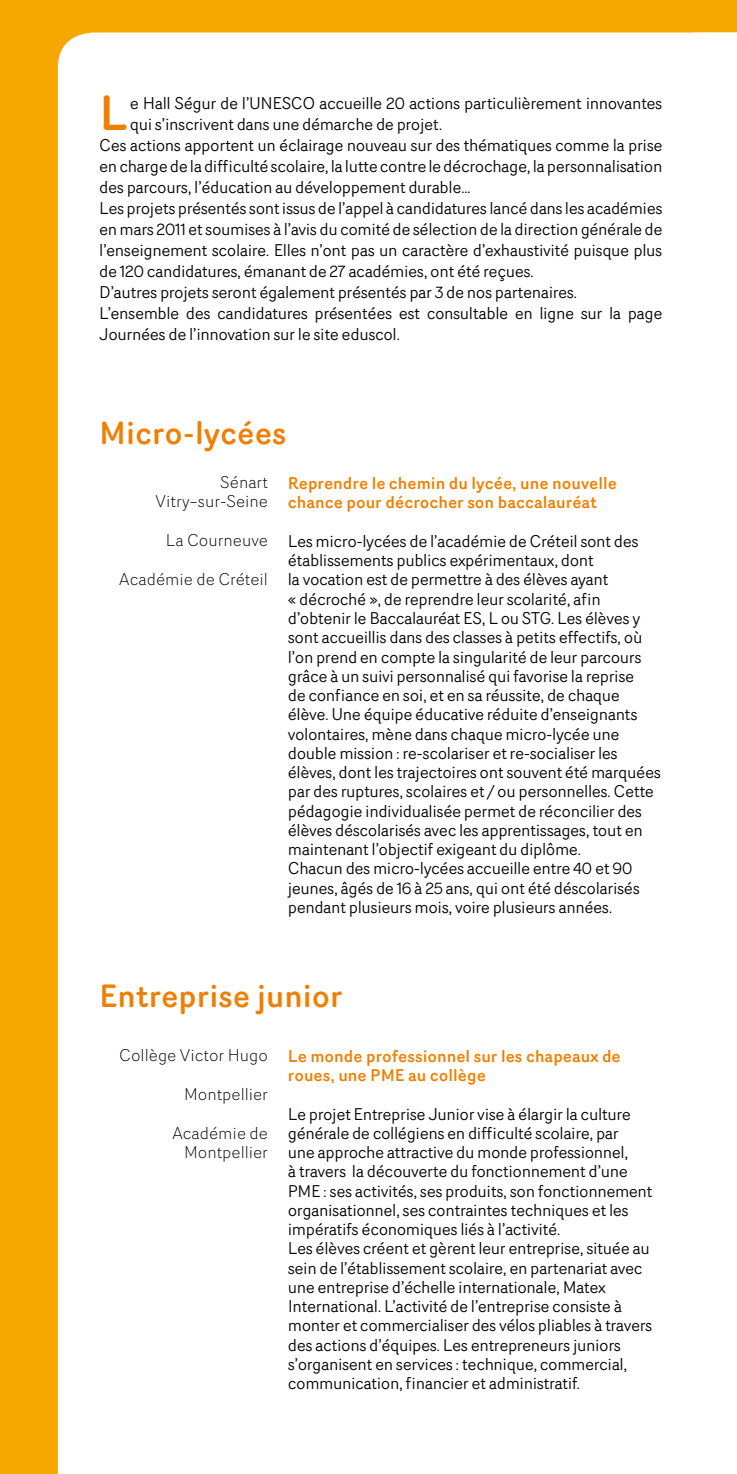
<style>
.page{position:relative;width:737px;height:1474px;background:#fff}
.page>*{position:absolute;margin:0;border:0;box-sizing:border-box;transform-origin:0 0}
.t1{font:500 47.95px "Router";color:#ee7f00}
.t2{font:500 31.5px "Router";color:#ee7f00}
.t3{font:16.62px/19.2px "Router";letter-spacing:-.025em;color:#000}
.t4{font:500 16.62px/19.2px "Router";color:#ee7f00}
.t5{font:300 16.62px/19.2px "Router";color:#000;text-align:right}
</style>
<div class="page">
<div style="left:0;top:0;width:737px;height:1473px;background:#f7a800"></div>
<div style="left:58px;top:33px;width:604px;height:1440px;background:#fff"></div>
<div style="left:662px;top:33px;width:75px;height:1440px;background:#fff"></div>
<h1 class="t1" style="left:99px;top:77px;width:30px">L</h1>
<p class="t3" style="left:130px;top:93px;width:534px">e Hall Ségur de l’UNESCO accueille 20 actions particulièrement innovantes</p>
<p class="t3" style="left:130px;top:114px;width:314px">qui s’inscrivent dans une démarche de projet.</p>
<p class="t3" style="left:99px;top:135px;width:565px">Ces actions apportent un éclairage nouveau sur des thématiques comme la prise</p>
<p class="t3" style="left:99px;top:156px;width:564px">en charge de la difficulté scolaire, la lutte contre le décrochage, la personnalisation</p>
<p class="t3" style="left:99px;top:177px;width:373px">des parcours, l’éducation au développement durable…</p>
<p class="t3" style="left:99px;top:198px;width:565px">Les projets présentés sont issus de l’appel à candidatures lancé dans les académies</p>
<p class="t3" style="left:99px;top:219px;width:565px">en mars 2011 et soumises à l’avis du comité de sélection de la direction générale de</p>
<p class="t3" style="left:99px;top:240px;width:564px">l’enseignement scolaire. Elles n’ont pas un caractère d’exhaustivité puisque plus</p>
<p class="t3" style="left:99px;top:261px;width:436px">de 120 candidatures, émanant de 27 académies, ont été reçues.</p>
<p class="t3" style="left:99px;top:282px;width:479px">D’autres projets seront également présentés par 3 de nos partenaires.</p>
<p class="t3" style="left:99px;top:303px;width:565px">L’ensemble des candidatures présentées est consultable en ligne sur la page</p>
<p class="t3" style="left:99px;top:324px;width:302px">Journées de l’innovation sur le site eduscol.</p>
<h2 class="t2" style="left:99px;top:409px;width:189px">Micro-lycées</h2>
<p class="t5" style="left:156px;top:471px;width:114px">Sénart<br>Vitry–sur-Seine</p>
<p class="t5" style="left:166px;top:530px;width:104px">La Courneuve</p>
<p class="t5" style="left:119px;top:569px;width:150px">Académie de Créteil</p>
<p class="t4" style="left:288px;top:473px;width:330px">Reprendre le chemin du lycée, une nouvelle chance pour décrocher son baccalauréat</p>
<p class="t3" style="left:288px;top:531px;width:374px">Les micro-lycées de l’académie de Créteil sont des établissements publics expérimentaux, dont<br>la vocation est de permettre à des élèves ayant<br>« décroché », de reprendre leur scolarité, afin d’obtenir le Baccalauréat ES, L ou STG. Les élèves y sont accueillis dans des classes à petits effectifs, où l’on prend en compte la singularité de leur parcours grâce à un suivi personnalisé qui favorise la reprise<br>de confiance en soi, et en sa réussite, de chaque élève. Une équipe éducative réduite d’enseignants volontaires, mène dans chaque micro-lycée une double mission : re-scolariser et re-socialiser les élèves, dont les trajectoires ont souvent été marquées par des ruptures, scolaires et / ou personnelles. Cette pédagogie individualisée permet de réconcilier des élèves déscolarisés avec les apprentissages, tout en maintenant l’objectif exigeant du diplôme.<br>Chacun des micro-lycées accueille entre 40 et 90 jeunes, âgés de 16 à 25 ans, qui ont été déscolarisés pendant plusieurs mois, voire plusieurs années.</p>
<h2 class="t2" style="left:99px;top:971px;width:245px">Entreprise junior</h2>
<p class="t4" style="left:288px;top:1045px;width:334px">Le monde professionnel sur les chapeaux de roues, une PME au collège</p>
<p class="t3" style="left:288px;top:1103px;width:366px">Le projet Entreprise Junior vise à élargir la culture générale de collégiens en difficulté scolaire, par<br>une approche attractive du monde professionnel,<br>à travers la découverte du fonctionnement d’une PME : ses activités, ses produits, son fonctionnement organisationnel, ses contraintes techniques et les impératifs économiques liés à l’activité.<br>Les élèves créent et gèrent leur entreprise, située au sein de l’établissement scolaire, en partenariat avec une entreprise d’échelle internationale, Matex International. L’activité de l’entreprise consiste à monter et commercialiser des vélos pliables à travers des actions d’équipes. Les entrepreneurs juniors s’organisent en services : technique, commercial, communication, financier et administratif.</p>
<p class="t5" style="left:119px;top:1044px;width:150px">Collège Victor Hugo</p>
<p class="t5" style="left:184px;top:1083px;width:85px">Montpellier</p>
<p class="t5" style="left:172px;top:1122px;width:97px">Académie de<br>Montpellier</p>
</div>
